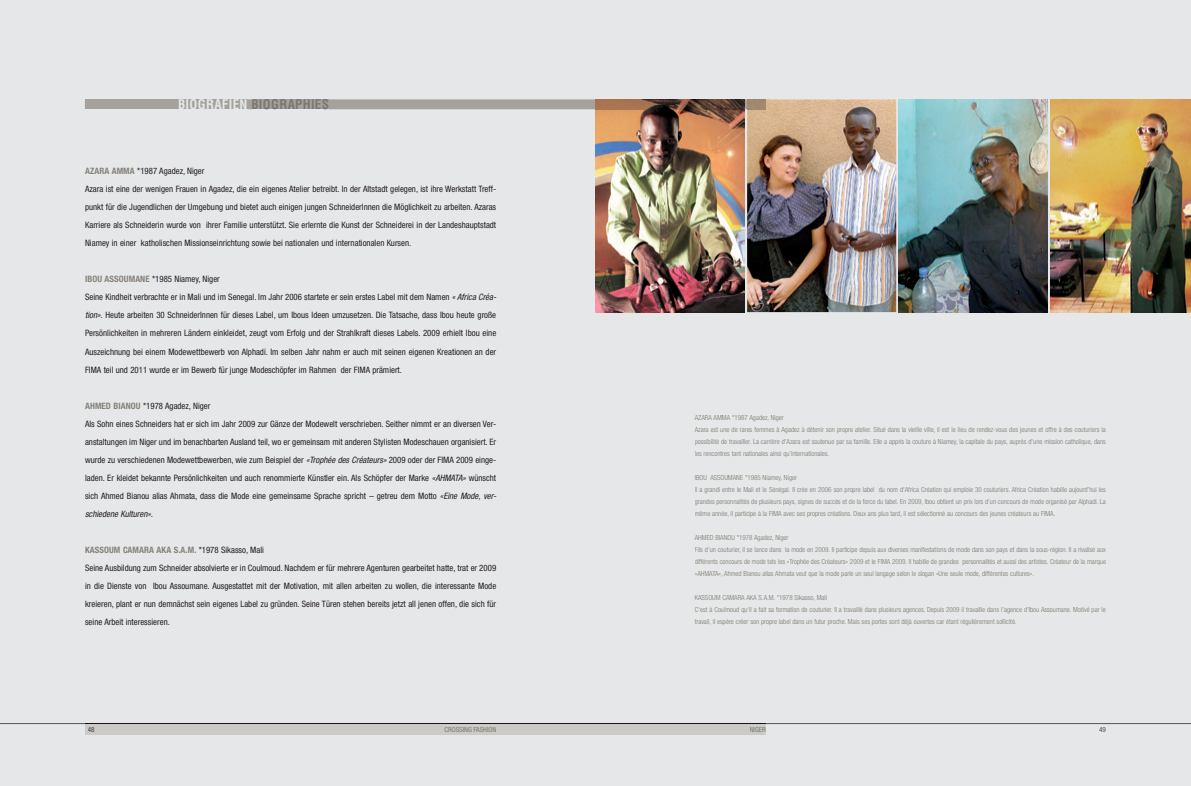
<style>
.page{position:relative;width:1191px;height:786px;background:#fff}
.page>*{position:absolute;margin:0;border:0;box-sizing:border-box;transform-origin:0 0}
.t1{font:700 condensed 13px "Helvetica";letter-spacing:.025em;color:#7a786e}
.t2{font:condensed 8.8px/18px "Helvetica Neue";color:#231f20}
.t3{font:300 condensed 7px/12px "Helvetica Neue";color:#7a786e}
.t4{font:condensed 7px "Helvetica Neue";color:#7a786e}
.t5{font:300 condensed 7px "Helvetica Neue";color:#191516}
.t6{font:300 condensed 7px "Helvetica Neue";color:#231f20}
.s1{color:#e6e7e9}
.s2{font-weight:700;color:#858279}
.s3{font-style:italic}
</style>
<div class="page">
<div style="left:0;top:0;width:1191px;height:785px;background:#e6e7e9"></div>
<div style="left:85px;top:724px;width:680px;height:10px;background:#cbcac7"></div>
<svg style="left:1099px;top:726px;width:6px;height:5px"></svg>
<div style="left:445px;top:726px;width:51px;height:5px;background:#cbcac7"></div>
<hr style="left:765px;top:723px;width:426px;height:1px;background:#231f20">
<hr style="left:0;top:723px;width:85px;height:1px;background:#231f20">
<hr style="left:85px;top:723px;width:680px;height:1px;background:#191516">
<div style="left:750px;top:726px;width:15px;height:5px;background:#cbcac7"></div>
<div style="left:694px;top:415px;width:36px;height:5px;background:#e6e7e9"></div>
<div style="left:732px;top:415px;width:52px;height:6px;background:#e6e7e9"></div>
<div style="left:694px;top:427px;width:412px;height:6px;background:#e6e7e9"></div>
<div style="left:695px;top:439px;width:411px;height:6px;background:#e6e7e9"></div>
<div style="left:695px;top:451px;width:133px;height:6px;background:#e6e7e9"></div>
<div style="left:695px;top:475px;width:48px;height:5px;background:#e6e7e9"></div>
<div style="left:745px;top:475px;width:52px;height:6px;background:#e6e7e9"></div>
<div style="left:695px;top:487px;width:411px;height:6px;background:#e6e7e9"></div>
<div style="left:695px;top:499px;width:411px;height:6px;background:#e6e7e9"></div>
<div style="left:695px;top:511px;width:359px;height:6px;background:#e6e7e9"></div>
<div style="left:694px;top:535px;width:41px;height:5px;background:#e6e7e9"></div>
<div style="left:737px;top:535px;width:51px;height:6px;background:#e6e7e9"></div>
<div style="left:695px;top:547px;width:411px;height:6px;background:#e6e7e9"></div>
<div style="left:695px;top:559px;width:411px;height:6px;background:#e6e7e9"></div>
<div style="left:695px;top:571px;width:338px;height:6px;background:#e6e7e9"></div>
<div style="left:695px;top:595px;width:80px;height:5px;background:#e6e7e9"></div>
<div style="left:777px;top:595px;width:49px;height:6px;background:#e6e7e9"></div>
<div style="left:695px;top:607px;width:411px;height:6px;background:#e6e7e9"></div>
<div style="left:695px;top:619px;width:321px;height:6px;background:#e6e7e9"></div>
<img style="left:595px;top:109px;width:149px;height:203px">
<img style="left:898px;top:99px;width:149px;height:213px">
<img style="left:1050px;top:99px;width:141px;height:213px">
<img style="left:747px;top:99px;width:149px;height:213px">
<svg style="left:248px;top:99px;width:499px;height:10px;background:#93867b"></svg>
<img style="left:747px;top:99px;width:18px;height:10px">
<hr style="left:85px;top:109px;width:163px;height:1px;background:#e6e7e9">
<div style="left:85px;top:99px;width:163px;height:10px;background:#a5a29c"></div>
<hr style="left:252px;top:109px;width:76px;height:1px;background:#e6e7e9">
<div style="left:252px;top:99px;width:76px;height:10px;background:#a5a29c"></div>
<h1 class="t1" style="left:178px;top:97px;width:152px"><span class="s1">BIOGRAFIEN</span> BIOGRAPHIES</h1>
<p class="t2" style="left:85px;top:162px;width:413px"><span class="s2">AZARA AMMA</span> *1987 agadez, niger<br>azara ist eine der wenigen Frauen in agadez, die ein eigenes atelier betreibt. in der altstadt gelegen, ist ihre Werkstatt Treff&shy;punkt für die Jugendlichen der Umgebung und bietet auch einigen jungen schneiderinnen die Möglichkeit zu arbeiten. azaras Karriere als schneiderin wurde von ihrer Familie unterstützt. sie erlernte die Kunst der schneiderei in der Landeshauptstadt niamey in einer katholischen Missionseinrichtung sowie bei nationalen und internationalen Kursen.</p>
<p class="t2" style="left:85px;top:270px;width:413px"><span class="s2">IBOU ASSOUMANE</span> *1985 niamey, niger<br>seine Kindheit verbrachte er in Mali und im senegal. im Jahr 2006 startete er sein erstes Label mit dem namen <span class="s3">« Africa Créa&shy;tion».</span> heute arbeiten 30 schneiderinnen für dieses Label, um ibous ideen umzusetzen. Die Tatsache, dass ibou heute große Persönlichkeiten in mehreren Ländern einkleidet, zeugt vom erfolg und der strahlkraft dieses Labels. 2009 erhielt ibou eine auszeichnung bei einem Modewettbewerb von alphadi. im selben Jahr nahm er auch mit seinen eigenen Kreationen an der FiMa teil und 2011 wurde er im Bewerb für junge Modeschöpfer im rahmen der FiMa prämiert.</p>
<p class="t2" style="left:85px;top:396px;width:413px"><span class="s2">AHMED BIANOU</span> *1978 agadez, niger<br>als sohn eines schneiders hat er sich im Jahr 2009 zur gänze der Modewelt verschrieben. seither nimmt er an diversen Ver&shy;anstaltungen im niger und im benachbarten ausland teil, wo er gemeinsam mit anderen stylisten Modeschauen organisiert. er wurde zu verschiedenen Modewettbewerben, wie zum Beispiel der <span class="s3">«Trophée des Créateurs»</span> 2009 oder der FiMa 2009 einge&shy;laden. er kleidet bekannte Persönlichkeiten und auch renommierte Künstler ein. als schöpfer der Marke <span class="s3">«AHMATA»</span> wünscht sich ahmed Bianou alias ahmata, dass die Mode eine gemeinsame sprache spricht – getreu dem Motto <span class="s3">«Eine Mode, ver&shy;schiedene Kulturen».</span></p>
<p class="t2" style="left:85px;top:540px;width:413px"><span class="s2">KASSOUM CAMARA AKA S.A.M.</span> *1978 sikasso, Mali<br>seine ausbildung zum schneider absolvierte er in Coulmoud. nachdem er für mehrere agenturen gearbeitet hatte, trat er 2009 in die Dienste von ibou assoumane. ausgestattet mit der Motivation, mit allen arbeiten zu wollen, die interessante Mode kreieren, plant er nun demnächst sein eigenes Label zu gründen. seine Türen stehen bereits jetzt all jenen offen, die sich für seine arbeit interessieren.</p>
<p class="t3" style="left:694px;top:411px;width:413px">AZARA AMMA *1987 Agadez, Niger<br>Azara est une de rares femmes à Agadez à détenir son propre atelier. Situé dans la vieille ville, il est le lieu de rendez-vous des jeunes et offre à des couturiers la possibilité de travailler. La carrière d’Azara est soutenue par sa famille. Elle a appris la couture à Niamey, la capitale du pays, auprès d’une mission catholique, dans les rencontres tant nationales ainsi qu’internationales.</p>
<p class="t3" style="left:694px;top:471px;width:413px">IBOU ASSOUMANE *1985 Niamey, Niger<br>Il a grandi entre le Mali et le Sénégal. Il crée en 2006 son propre label du nom d‘Africa Création qui emploie 30 couturiers. Africa Création habille aujourd’hui les grandes personnalités de plusieurs pays, signes de succès et de la force du label. En 2009, Ibou obtient un prix lors d’un concours de mode organisé par Alphadi. La même année, il participe à la FIMA avec ses propres créations. Deux ans plus tard, il est sélectionné au concours des jeunes créateurs au FIMA.</p>
<p class="t3" style="left:694px;top:531px;width:413px">AHMED BIANOU *1978 Agadez, Niger<br>Fils d’un couturier, il se lance dans la mode en 2009. Il participe depuis aux diverses manifestations de mode dans son pays et dans la sous-région. Il a rivalisé aux différents concours de mode tels les «Trophée des Créateurs» 2009 et le FIMA 2009. Il habille de grandes personnalités et aussi des artistes. Créateur de la marque «AHMATA», Ahmed Bianou alias Ahmata veut que la mode parle un seul langage selon le slogan «Une seule mode, différentes cultures».</p>
<p class="t3" style="left:694px;top:591px;width:413px">KASSOUM CAMARA AKA S.A.M. *1978 Sikasso, Mali<br>C‘est à Coulmoud qu‘il a fait sa formation de couturier. Il a travaillé dans plusieurs agences. Depuis 2009 il travaille dans l’agence d’Ibou Assoumane. Motivé par le travail, il espère créer son propre label dans un futur proche. Mais ses portes sont déjà ouvertes car étant régulièrement sollicité.</p>
<p class="t5" style="left:88px;top:725px;width:8px">48</p>
<p class="t4" style="left:444px;top:725px;width:53px">Crossing Fashion</p>
<p class="t4" style="left:749px;top:725px;width:17px">niger</p>
<p class="t6" style="left:1099px;top:725px;width:8px">49</p>
</div>
